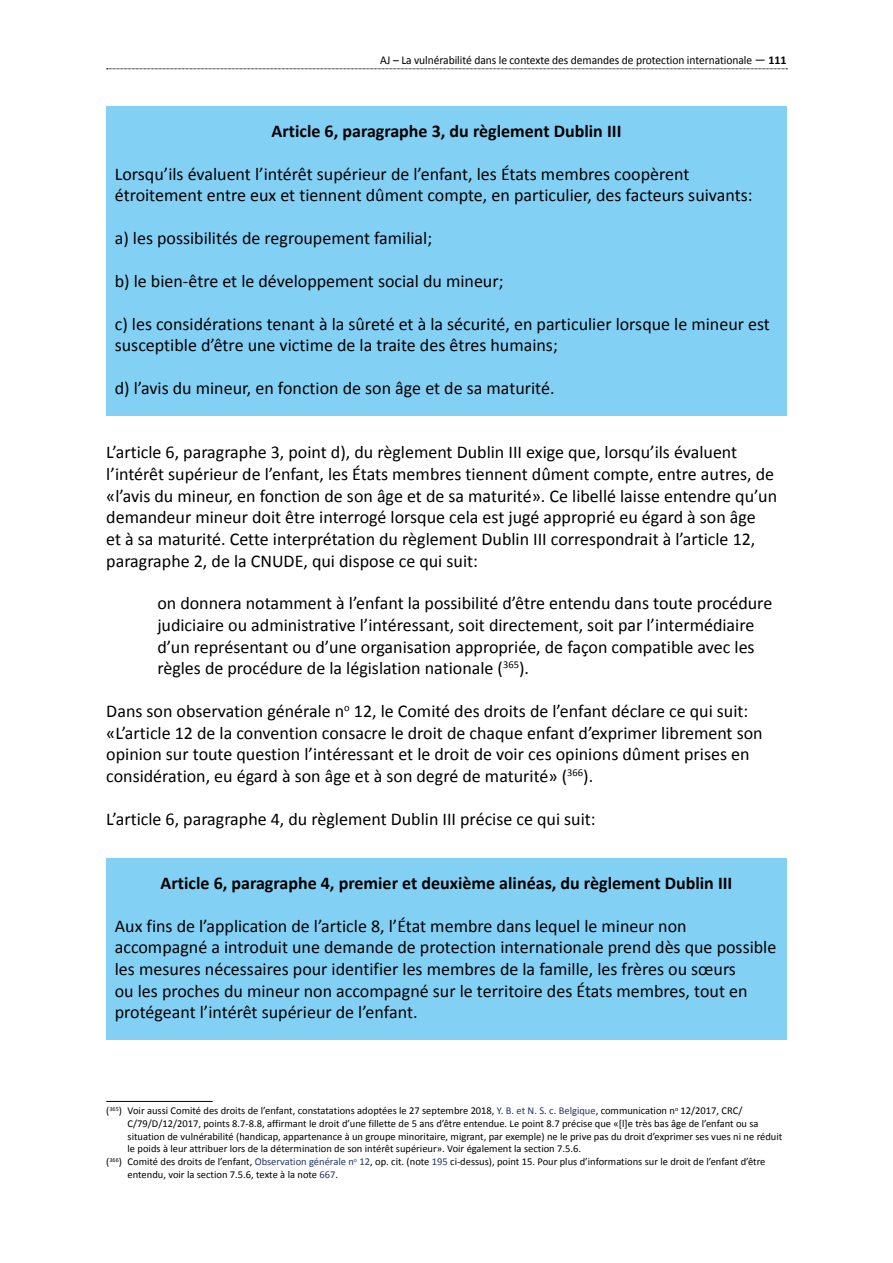
<style>
.page{position:relative;width:893px;height:1263px;background:#fff}
.page>*{position:absolute;margin:0;border:0;box-sizing:border-box;transform-origin:0 0}
.body{font:18px/21.6px "Calibri";color:#000}
.body_box_orange{font:18px/21.6px "Calibri";color:#000}
.body_indent{font:18px/21.6px "Calibri";color:#000}
.title_box_orange{font:700 18px "Calibri";color:#000}
.body_box_orange_last{font:18px "Calibri";color:#000}
.t1{font:12px "Calibri";letter-spacing:-.005em;color:#000;scale:.96 1}
.footnotes{font:10.5px/12.8px "Calibri";color:#000}
.s1{font-weight:700}
.s2{color:#25346d}
</style>
<div class="page">
<svg style="left:107px;top:69px;width:680px;height:1px"></svg>
<div style="left:106px;top:106px;width:681px;height:52px;background:#83d0f5"></div>
<div style="left:106px;top:149px;width:681px;height:74px;background:#83d0f5"></div>
<div style="left:106px;top:214px;width:681px;height:52px;background:#83d0f5"></div>
<div style="left:106px;top:256px;width:681px;height:52px;background:#83d0f5"></div>
<div style="left:106px;top:299px;width:681px;height:74px;background:#83d0f5"></div>
<div style="left:106px;top:364px;width:681px;height:52px;background:#83d0f5"></div>
<div style="left:106px;top:858px;width:681px;height:52px;background:#83d0f5"></div>
<div style="left:106px;top:901px;width:681px;height:138px;background:#83d0f5"></div>
<hr style="left:106px;top:1101px;width:107px;height:1px;background:#000">
<p class="t1" style="left:380px;top:53px;width:425px">AJ – La vulnérabilité dans le contexte des demandes de protection internationale — <span class="s1">111</span></p>
<p class="title_box_orange" style="left:272px;top:119px;width:351px">Article 6, paragraphe 3, du règlement Dublin III</p>
<p class="body_box_orange" style="left:115px;top:163px;width:639px">Lorsqu’ils évaluent l’intérêt supérieur de l’enfant, les États membres coopèrent étroitement entre eux et tiennent dûment compte, en particulier, des facteurs suivants:</p>
<p class="body_box_orange" style="left:115px;top:227px;width:319px">a) les possibilités de regroupement familial;</p>
<p class="body_box_orange" style="left:115px;top:270px;width:390px">b) le bien-être et le développement social du mineur;</p>
<p class="body_box_orange" style="left:115px;top:313px;width:657px">c) les considérations tenant à la sûreté et à la sécurité, en particulier lorsque le mineur est susceptible d’être une victime de la traite des êtres humains;</p>
<p class="body_box_orange_last" style="left:115px;top:377px;width:441px">d) l’avis du mineur, en fonction de son âge et de sa maturité.</p>
<p class="body" style="left:106px;top:442px;width:672px">L’article 6, paragraphe 3, point d), du règlement Dublin III exige que, lorsqu’ils évaluent l’intérêt supérieur de l’enfant, les États membres tiennent dûment compte, entre autres, de «l’avis du mineur, en fonction de son âge et de sa maturité». Ce libellé laisse entendre qu’un demandeur mineur doit être interrogé lorsque cela est jugé approprié eu égard à son âge<br>et à sa maturité. Cette interprétation du règlement Dublin III correspondrait à l’article 12, paragraphe 2, de la CNUDE, qui dispose ce qui suit:</p>
<p class="body_indent" style="left:157px;top:593px;width:616px">on donnera notamment à l’enfant la possibilité d’être entendu dans toute procédure judiciaire ou administrative l’intéressant, soit directement, soit par l’intermédiaire d’un représentant ou d’une organisation appropriée, de façon compatible avec les règles de procédure de la législation nationale (<sup>365</sup>).</p>
<p class="body" style="left:106px;top:700px;width:658px">Dans son observation générale n<sup>o</sup> 12, le Comité des droits de l’enfant déclare ce qui suit: «L’article 12 de la convention consacre le droit de chaque enfant d’exprimer librement son opinion sur toute question l’intéressant et le droit de voir ces opinions dûment prises en considération, eu égard à son âge et à son degré de maturité» (<sup>366</sup>).</p>
<p class="body" style="left:106px;top:808px;width:491px">L’article 6, paragraphe 4, du règlement Dublin III précise ce qui suit:</p>
<p class="title_box_orange" style="left:161px;top:871px;width:573px">Article 6, paragraphe 4, premier et deuxième alinéas, du règlement Dublin III</p>
<p class="body_box_orange" style="left:115px;top:915px;width:663px">Aux fins de l’application de l’article 8, l’État membre dans lequel le mineur non accompagné a introduit une demande de protection internationale prend dès que possible les mesures nécessaires pour identifier les membres de la famille, les frères ou sœurs<br>ou les proches du mineur non accompagné sur le territoire des États membres, tout en protégeant l’intérêt supérieur de l’enfant.</p>
<p class="footnotes" style="left:128px;top:1104px;width:656px;text-indent:-21px">(<sup>365</sup>) Voir aussi Comité des droits de l’enfant, constatations adoptées le 27 septembre 2018, <span class="s2">Y. B. et N. S. c. Belgique</span>, communication n<sup>o</sup> 12/2017, CRC/ C/79/D/12/2017, points 8.7-8.8, affirmant le droit d’une fillette de 5 ans d’être entendue. Le point 8.7 précise que «[l]e très bas âge de l’enfant ou sa situation de vulnérabilité (handicap, appartenance à un groupe minoritaire, migrant, par exemple) ne le prive pas du droit d’exprimer ses vues ni ne réduit le poids à leur attribuer lors de la détermination de son intérêt supérieur». Voir également la section 7.5.6.</p>
<p class="footnotes" style="left:128px;top:1155px;width:639px;text-indent:-21px">(<sup>366</sup>) Comité des droits de l’enfant, <span class="s2">Observation générale n</span><sup>o</sup> <span class="s2">12</span>, op. cit. (note <span class="s2">195</span> ci-dessus), point 15. Pour plus d’informations sur le droit de l’enfant d’être entendu, voir la section 7.5.6, texte à la note <span class="s2">667</span>.</p>
</div>
